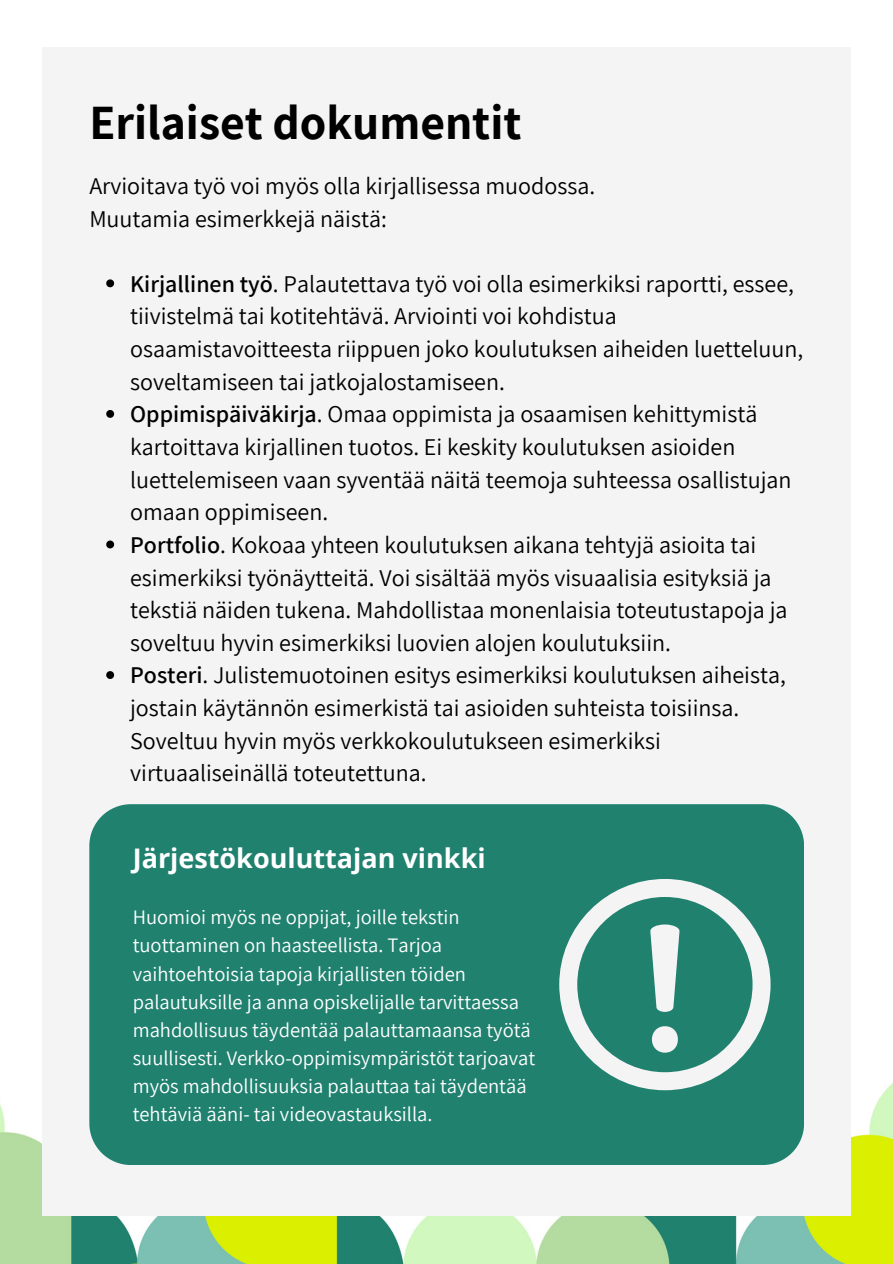
<style>
.page{position:relative;width:893px;height:1264px;background:#fff}
.page>*{position:absolute;margin:0;border:0;box-sizing:border-box;transform-origin:0 0}
.t1{font:700 48px "Assistant";color:#000}
.t2{font:700 27px "Open Sans";color:#fff}
.t3{font:24px/32.7px "Assistant";color:#000}
.t4{font:20.55px/28.2px "Assistant";color:#fff}
.s1{font-weight:600}
</style>
<div class="page">
<img style="left:0;top:672px;width:892px;height:591px">
<div style="left:42px;top:48px;width:808px;height:1167px;background:#f4f4f4"></div>
<div style="left:89px;top:804px;width:715px;height:360px;background:#20816f"></div>
<svg style="left:106px;top:279px;width:8px;height:8px"></svg>
<svg style="left:106px;top:410px;width:8px;height:8px"></svg>
<svg style="left:106px;top:540px;width:8px;height:8px"></svg>
<svg style="left:106px;top:671px;width:8px;height:8px"></svg>
<svg style="left:559px;top:879px;width:211px;height:211px"></svg>
<p class="t1" style="left:89px;top:90px;width:433px">Erilaiset dokumentit</p>
<p class="t3" style="left:89px;top:169px;width:507px">Arvioitava työ voi myös olla kirjallisessa muodossa.</p>
<p class="t3" style="left:89px;top:201px;width:299px">Muutamia esimerkkejä näistä:</p>
<p class="t3" style="left:130px;top:266px;width:674px"><span class="s1">Kirjallinen työ</span>. Palautettava työ voi olla esimerkiksi raportti, essee, tiivistelmä tai kotitehtävä. Arviointi voi kohdistua osaamistavoitteesta riippuen joko koulutuksen aiheiden luetteluun, soveltamiseen tai jatkojalostamiseen.</p>
<p class="t3" style="left:130px;top:397px;width:663px"><span class="s1">Oppimispäiväkirja</span>. Omaa oppimista ja osaamisen kehittymistä kartoittava kirjallinen tuotos. Ei keskity koulutuksen asioiden luettelemiseen vaan syventää näitä teemoja suhteessa osallistujan omaan oppimiseen.</p>
<p class="t3" style="left:130px;top:527px;width:658px"><span class="s1">Portfolio</span>. Kokoaa yhteen koulutuksen aikana tehtyjä asioita tai esimerkiksi työnäytteitä. Voi sisältää myös visuaalisia esityksiä ja tekstiä näiden tukena. Mahdollistaa monenlaisia toteutustapoja ja soveltuu hyvin esimerkiksi luovien alojen koulutuksiin.</p>
<p class="t3" style="left:130px;top:658px;width:657px"><span class="s1">Posteri</span>. Julistemuotoinen esitys esimerkiksi koulutuksen aiheista, jostain käytännön esimerkistä tai asioiden suhteista toisiinsa.<br>Soveltuu hyvin myös verkkokoulutukseen esimerkiksi virtuaaliseinällä toteutettuna.</p>
<p class="t2" style="left:133px;top:838px;width:354px">Järjestökouluttajan vinkki</p>
<p class="t4" style="left:133px;top:902px;width:404px">Huomioi myös ne oppijat, joille tekstin tuottaminen on haasteellista. Tarjoa vaihtoehtoisia tapoja kirjallisten töiden palautuksille ja anna opiskelijalle tarvittaessa mahdollisuus täydentää palauttamaansa työtä suullisesti. Verkko-oppimisympäristöt tarjoavat myös mahdollisuuksia palauttaa tai täydentää tehtäviä ääni- tai videovastauksilla.</p>
</div>
